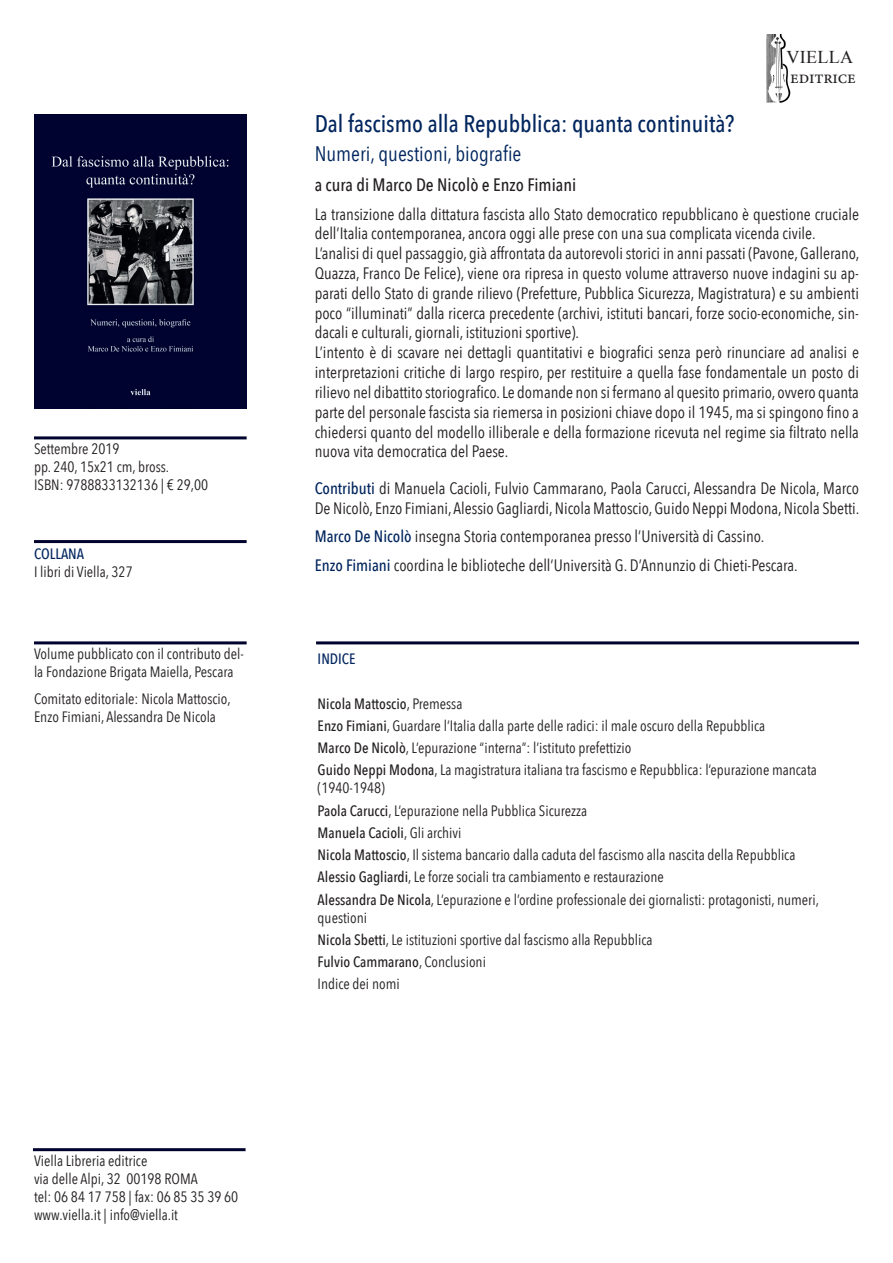
<style>
.page{position:relative;width:893px;height:1263px;background:#fff}
.page>*{position:absolute;margin:0;border:0;box-sizing:border-box;transform-origin:0 0}
.titolo{font:500 24px "Avenir Next Condensed";color:#00255d}
.sottotitolo{font:21px "Avenir Next Condensed";color:#00255d}
.sinossi{font:500 18px "Avenir Next Condensed";color:#231f20}
.t1{font:18px "Minion Pro";letter-spacing:-.01em;color:#231f20}
.t2{font:18px "Times New Roman";letter-spacing:.02em;color:#231f20}
.sinossi-2{font:16.5px/19.8px "Avenir Next Condensed";color:#231f20}
.indice{font:15px/18px "Avenir Next Condensed";color:#231f20}
.colonna_sinistra{font:15px/18px "Avenir Next Condensed";color:#231f20}
.indirizzi{font:15px "Avenir Next Condensed";color:#231f20}
.indice-2{font:500 15px "Avenir Next Condensed";color:#231f20}
.indice-3{font:500 15px "Avenir Next Condensed";color:#00255d}
.s1{font-weight:500;color:#00255d}
.s2{font-weight:400}
.s3{font-weight:500}
</style>
<div class="page">
<img style="left:766px;top:34px;width:25px;height:68px">
<img style="left:34px;top:115px;width:213px;height:294px">
<hr style="left:316px;top:641px;width:543px;height:3px;background:#00022e">
<hr style="left:34px;top:436px;width:213px;height:3px;background:#00022e">
<hr style="left:34px;top:540px;width:213px;height:3px;background:#00022e">
<hr style="left:33px;top:1148px;width:213px;height:3px;background:#00022e">
<hr style="left:34px;top:641px;width:213px;height:3px;background:#00022e">
<p class="colonna_sinistra" style="left:34px;top:439px;width:87px">Settembre 2019</p>
<p class="colonna_sinistra" style="left:34px;top:457px;width:137px">pp. 240, 15x21 cm, bross.</p>
<p class="colonna_sinistra" style="left:34px;top:475px;width:176px">ISBN: 9788833132136 | € 29,00</p>
<p class="indice-3" style="left:34px;top:545px;width:52px">COLLANA</p>
<p class="colonna_sinistra" style="left:34px;top:562px;width:100px">I libri di Viella, 327</p>
<p class="colonna_sinistra" style="left:34px;top:644px;width:211px">Volume pubblicato con il contributo del&shy;la Fondazione Brigata Maiella, Pescara</p>
<p class="colonna_sinistra" style="left:34px;top:689px;width:198px">Comitato editoriale: Nicola Mattoscio,<br>Enzo Fimiani, Alessandra De Nicola</p>
<p class="indirizzi" style="left:34px;top:1148px;width:115px">Viella Libreria editrice</p>
<p class="indirizzi" style="left:34px;top:1166px;width:165px">via delle Alpi, 32 00198 ROMA</p>
<p class="indirizzi" style="left:34px;top:1184px;width:206px">tel: 06 84 17 758 | fax: 06 85 35 39 60</p>
<p class="indirizzi" style="left:34px;top:1202px;width:146px">www.viella.it | info@viella.it</p>
<p class="t2" style="left:786px;top:45px;width:68px">VIELLA</p>
<p class="t1" style="left:790px;top:65px;width:67px">editrice</p>
<p class="titolo" style="left:315px;top:109px;width:421px">Dal fascismo alla Repubblica: quanta continuità?</p>
<p class="sottotitolo" style="left:315px;top:136px;width:208px">Numeri, questioni, biografie</p>
<p class="sinossi" style="left:315px;top:174px;width:263px">a cura di Marco De Nicolò e Enzo Fimiani</p>
<p class="sinossi-2" style="left:315px;top:203px;width:546px">La transizione dalla dittatura fascista allo Stato democratico repubblicano è questione cruciale dell’Italia contemporanea, ancora oggi alle prese con una sua complicata vicenda civile.</p>
<p class="sinossi-2" style="left:315px;top:243px;width:546px;text-align:justify">L’analisi di quel passaggio, già affrontata da autorevoli storici in anni passati (Pavone, Gallerano, Quazza, Franco De Felice), viene ora ripresa in questo volume attraverso nuove indagini su ap&shy;parati dello Stato di grande rilievo (Prefetture, Pubblica Sicurezza, Magistratura) e su ambienti poco “illuminati” dalla ricerca precedente (archivi, istituti bancari, forze socio-economiche, sin&shy;dacali e culturali, giornali, istituzioni sportive).</p>
<p class="sinossi-2" style="left:315px;top:342px;width:546px;text-align:justify">L’intento è di scavare nei dettagli quantitativi e biografici senza però rinunciare ad analisi e interpretazioni critiche di largo respiro, per restituire a quella fase fondamentale un posto di rilievo nel dibattito storiografico. Le domande non si fermano al quesito primario, ovvero quanta parte del personale fascista sia riemersa in posizioni chiave dopo il 1945, ma si spingono fino a chiedersi quanto del modello illiberale e della formazione ricevuta nel regime sia filtrato nella nuova vita democratica del Paese.</p>
<p class="sinossi-2" style="left:315px;top:478px;width:546px"><span class="s1">Contributi</span> di Manuela Cacioli, Fulvio Cammarano, Paola Carucci, Alessandra De Nicola, Marco<br>De Nicolò, Enzo Fimiani, Alessio Gagliardi, Nicola Mattoscio, Guido Neppi Modona, Nicola Sbetti.</p>
<p class="sinossi-2" style="left:315px;top:526px;width:451px"><span class="s1">Marco De Nicolò</span> insegna Storia contemporanea presso l’Università di Cassino.</p>
<p class="sinossi-2" style="left:315px;top:554px;width:485px"><span class="s1">Enzo Fimiani</span> coordina le biblioteche dell’Università G. D’Annunzio di Chieti-Pescara.</p>
<p class="indice-3" style="left:318px;top:650px;width:39px">INDICE</p>
<p class="indice-2" style="left:318px;top:694px;width:146px">Nicola Mattoscio<span class="s2">, Premessa</span></p>
<p class="indice" style="left:318px;top:716px;width:449px"><span class="s3">Enzo Fimiani</span>, Guardare l’Italia dalla parte delle radici: il male oscuro della Repubblica</p>
<p class="indice" style="left:318px;top:738px;width:315px"><span class="s3">Marco De Nicolò</span>, L’epurazione “interna”: l’istituto prefettizio</p>
<p class="indice" style="left:318px;top:760px;width:501px"><span class="s3">Guido Neppi Modona</span>, La magistratura italiana tra fascismo e Repubblica: l’epurazione mancata (1940-1948)</p>
<p class="indice" style="left:318px;top:801px;width:271px"><span class="s3">Paola Carucci</span>, L’epurazione nella Pubblica Sicurezza</p>
<p class="indice-2" style="left:318px;top:824px;width:145px">Manuela Cacioli<span class="s2">, Gli archivi</span></p>
<p class="indice" style="left:318px;top:845px;width:479px"><span class="s3">Nicola Mattoscio</span>, Il sistema bancario dalla caduta del fascismo alla nascita della Repubblica</p>
<p class="indice" style="left:318px;top:867px;width:348px"><span class="s3">Alessio Gagliardi</span>, Le forze sociali tra cambiamento e restaurazione</p>
<p class="indice" style="left:318px;top:890px;width:503px"><span class="s3">Alessandra De Nicola</span>, L’epurazione e l’ordine professionale dei giornalisti: protagonisti, numeri, questioni</p>
<p class="indice" style="left:318px;top:930px;width:336px"><span class="s3">Nicola Sbetti</span>, Le istituzioni sportive dal fascismo alla Repubblica</p>
<p class="indice-2" style="left:318px;top:953px;width:170px">Fulvio Cammarano<span class="s2">, Conclusioni</span></p>
<p class="indice" style="left:318px;top:974px;width:84px">Indice dei nomi</p>
</div>
